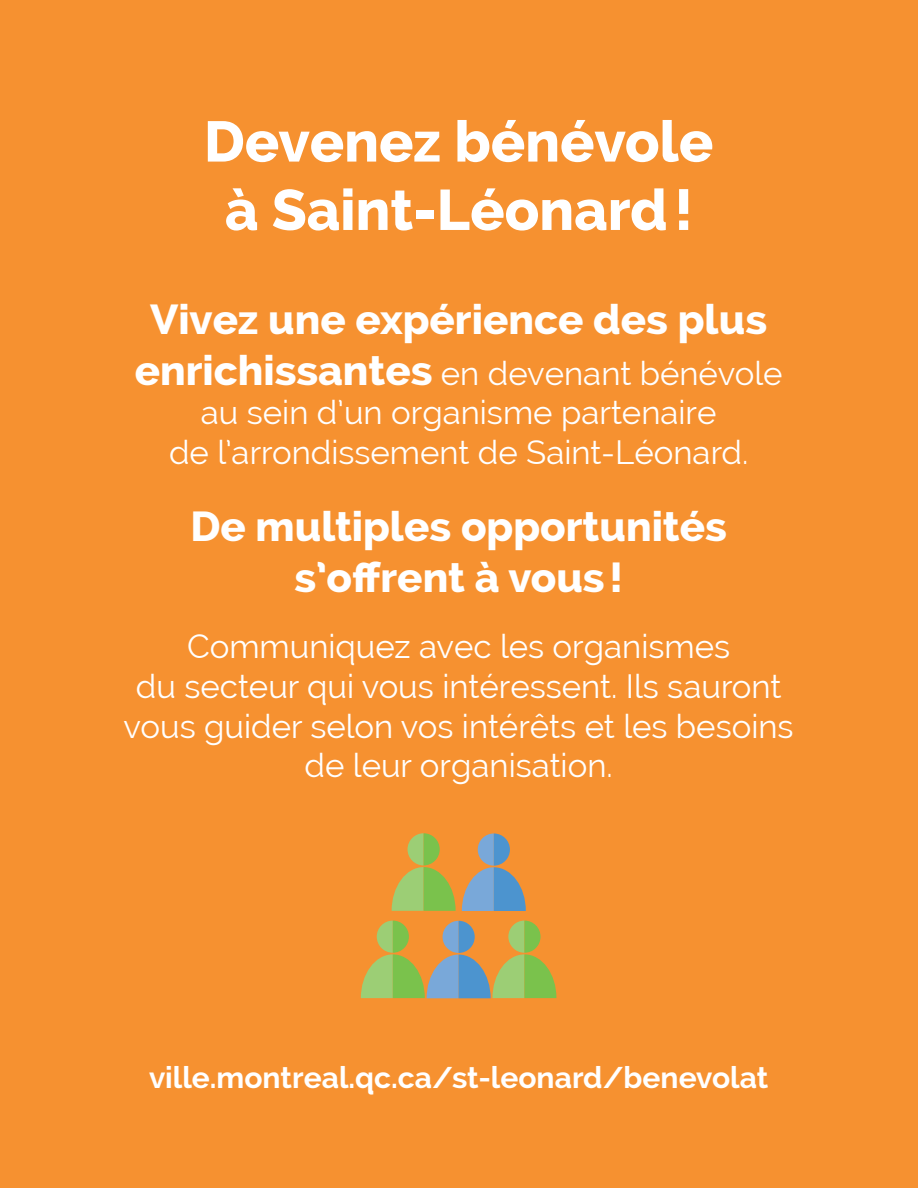
<style>
.page{position:relative;width:918px;height:1188px;background:#f69130}
.page>*{position:absolute;margin:0;border:0;box-sizing:border-box;transform-origin:0 0}
.t1{font:800 57px/68.4px "Raleway";color:#fff;text-align:center}
.t2{font:800 42px/50.4px "Raleway";color:#fff;text-align:center}
.t3{font:33px/39.6px "Raleway";color:#fff;text-align:center}
.t4{font:700 30px "Raleway";color:#fff}
.s1{font-weight:800;font-size:42px}
</style>
<div class="page">
<svg style="left:392px;top:833px;width:64px;height:78px"></svg>
<svg style="left:462px;top:833px;width:64px;height:78px"></svg>
<svg style="left:361px;top:921px;width:195px;height:77px"></svg>
<h1 class="t1" style="left:204px;top:112px;width:511px">Devenez bénévole à Saint-Léonard !</h1>
<p class="t2" style="left:150px;top:298px;width:618px">Vivez une expérience des plus</p>
<p class="t3" style="left:135px;top:356px;width:649px"><span class="s1">enrichissantes</span> en devenant bénévole au sein d’un organisme partenaire<br>de l’arrondissement de Saint-Léonard.</p>
<p class="t2" style="left:190px;top:505px;width:538px">De multiples opportunités s’offrent à vous !</p>
<p class="t3" style="left:124px;top:630px;width:671px">Communiquez avec les organismes<br>du secteur qui vous intéressent. Ils sauront vous guider selon vos intérêts et les besoins de leur organisation.</p>
<p class="t4" style="left:149px;top:1061px;width:621px">ville.montreal.qc.ca/st-leonard/benevolat</p>
</div>
